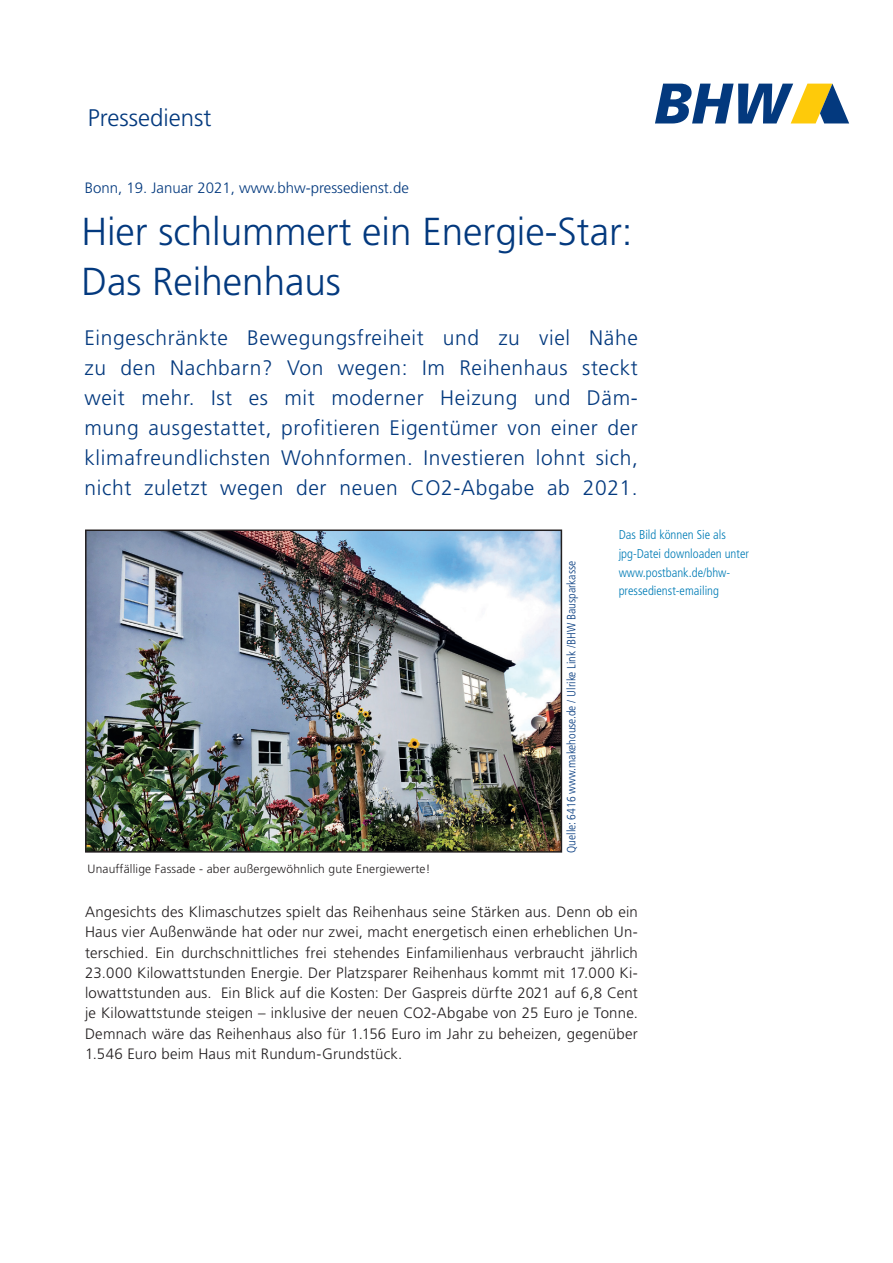
<style>
.page{position:relative;width:893px;height:1263px;background:#fff}
.page>*{position:absolute;margin:0;border:0;box-sizing:border-box;transform-origin:0 0}
.Headline{font:300 39px/49.5px "Frutiger LT Std";color:#03397e}
.Headline-2{font:300 24px "Frutiger LT Std";color:#03397e}
.t1{font:300 21px/30px "Frutiger LT Std";letter-spacing:.03em;color:#03397e;text-align:justify}
.Headline_zum_Thema{font:300 15px/20.2px "Frutiger LT Std";letter-spacing:.01em;color:#231f20;text-align:justify}
.Datum{font:300 15px "Frutiger LT Std";color:#03397e}
.Maginalie{font:300 condensed 12.75px "Frutiger LT Std";color:#007cb6}
.Fließtext{font:300 12px "Frutiger LT Std";letter-spacing:.015em;color:#231f20}
.t2{font:300 condensed 12px "Frutiger LT Std";color:#03397e}
</style>
<div class="page">
<svg style="left:655px;top:84px;width:194px;height:39px"></svg>
<img style="left:88px;top:532px;width:471px;height:318px">
<div style="left:85px;top:529px;width:477px;height:324px;border:2px solid #231f20"></div>
<p class="Headline-2" style="left:88px;top:104px;width:125px">Pressedienst</p>
<p class="Datum" style="left:85px;top:179px;width:326px">Bonn, 19. Januar 2021, www.bhw-pressedienst.de</p>
<p class="Headline" style="left:81px;top:208px;width:553px">Hier schlummert ein Energie-Star:<br>Das Reihenhaus</p>
<p class="t1" style="left:85px;top:323px;width:555px">Eingeschränkte Bewegungsfreiheit und zu viel Nähe zu den Nachbarn? Von wegen: Im Reihenhaus steckt weit mehr. Ist es mit moderner Heizung und Däm&shy;mung ausgestattet, profitieren Eigentümer von einer der</p>
<p class="t1" style="left:85px;top:443px;width:555px">klimafreundlichsten Wohnformen. Investieren lohnt sich, nicht zuletzt wegen der neuen CO2-Abgabe ab 2021.</p>
<p class="Fließtext" style="left:88px;top:862px;width:344px">Unauffällige Fassade - aber außergewöhnlich gute Energiewerte!</p>
<p class="t2" style="left:565px;top:853px;width:293px;rotate:-90deg">Quelle: 6416 www.makehouse.de / Ulrike Link /BHW Bausparkasse</p>
<p class="Maginalie" style="left:619px;top:527px;width:109px">Das Bild können Sie als</p>
<p class="Maginalie" style="left:619px;top:546px;width:132px">jpg-Datei downloaden unter</p>
<p class="Maginalie" style="left:619px;top:565px;width:113px">www.postbank.de/bhw-</p>
<p class="Maginalie" style="left:619px;top:584px;width:102px">pressedienst-emailing</p>
<p class="Headline_zum_Thema" style="left:85px;top:902px;width:554px">Angesichts des Klimaschutzes spielt das Reihenhaus seine Stärken aus. Denn ob ein Haus vier Außenwände hat oder nur zwei, macht energetisch einen erheblichen Un&shy;terschied. Ein durchschnittliches frei stehendes Einfamilienhaus verbraucht jährlich 23.000 Kilowattstunden Energie. Der Platzsparer Reihenhaus kommt mit 17.000 Ki&shy;lowattstunden aus. Ein Blick auf die Kosten: Der Gaspreis dürfte 2021 auf 6,8 Cent je Kilowattstunde steigen – inklusive der neuen CO2-Abgabe von 25 Euro je Tonne.<br>Demnach wäre das Reihenhaus also für 1.156 Euro im Jahr zu beheizen, gegenüber 1.546 Euro beim Haus mit Rundum-Grundstück.</p>
</div>
